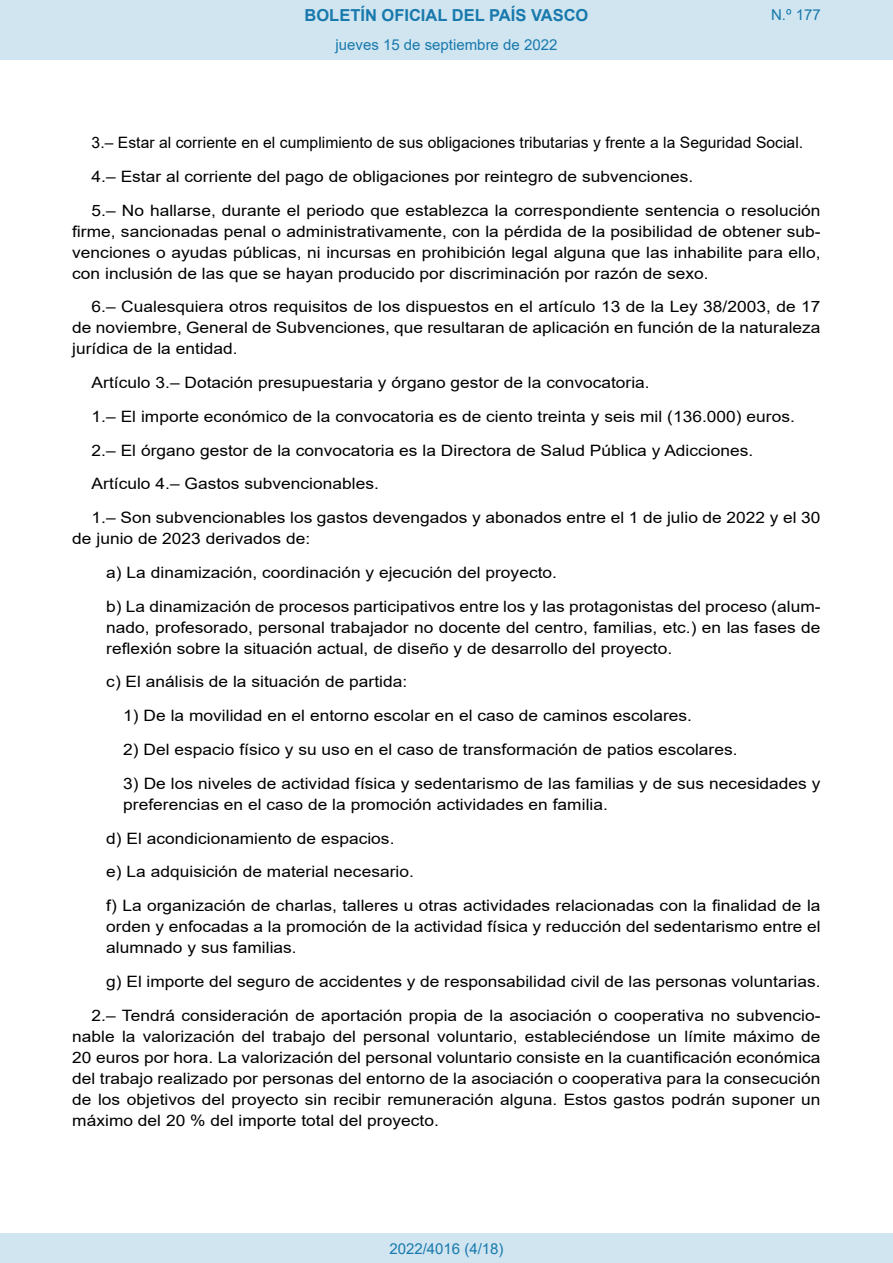
<style>
.page{position:relative;width:893px;height:1263px;background:#fff}
.page>*{position:absolute;margin:0;border:0;box-sizing:border-box;transform-origin:0 0}
.t1{font:700 16.5px "Arial";color:#1879ad}
.BOPVDetalle{font:15.6px/21px "Arial";color:#000;text-align:justify;scale:1.11 1}
.BOPVDetalle1{font:15.6px/21px "Arial";color:#000;text-align:justify;scale:1.11 1}
.BOPVDetalle2{font:15.6px/21px "Arial";color:#000;scale:1.11 1}
.BOPVDetalle-2{font:15.6px "Arial";color:#000}
.Paginacion_Centro{font:15px "Arial";color:#1879ad}
</style>
<div class="page">
<div style="left:0;top:0;width:893px;height:60px;background:#d0e5f0"></div>
<div style="left:0;top:1233px;width:893px;height:30px;background:#d0e5f0"></div>
<p class="t1" style="left:305px;top:3px;width:285px">BOLETÍN OFICIAL DEL PAÍS VASCO</p>
<p class="Paginacion_Centro" style="left:336px;top:35px;width:223px">jueves 15 de septiembre de 2022</p>
<p class="Paginacion_Centro" style="left:771px;top:5px;width:51px">N.º 177</p>
<p class="BOPVDetalle-2" style="left:92px;top:132px;width:713px">3.– Estar al corriente en el cumplimiento de sus obligaciones tributarias y frente a la Seguridad Social.</p>
<p class="BOPVDetalle" style="left:92px;top:166px;width:544px">4.– Estar al corriente del pago de obligaciones por reintegro de subvenciones.</p>
<p class="BOPVDetalle" style="left:72px;top:200px;width:676px;text-indent:19px">5.– No hallarse, durante el periodo que establezca la correspondiente sentencia o resolución firme, sancionadas penal o administrativamente, con la pérdida de la posibilidad de obtener sub&shy;venciones o ayudas públicas, ni incursas en prohibición legal alguna que las inhabilite para ello, con inclusión de las que se hayan producido por discriminación por razón de sexo.</p>
<p class="BOPVDetalle" style="left:72px;top:296px;width:676px;text-indent:19px">6.– Cualesquiera otros requisitos de los dispuestos en el artículo 13 de la Ley 38/2003, de 17 de noviembre, General de Subvenciones, que resultaran de aplicación en función de la naturaleza jurídica de la entidad.</p>
<p class="BOPVDetalle" style="left:92px;top:372px;width:504px">Artículo 3.– Dotación presupuestaria y órgano gestor de la convocatoria.</p>
<p class="BOPVDetalle" style="left:92px;top:406px;width:635px">1.– El importe económico de la convocatoria es de ciento treinta y seis mil (136.000) euros.</p>
<p class="BOPVDetalle" style="left:92px;top:440px;width:598px">2.– El órgano gestor de la convocatoria es la Directora de Salud Pública y Adicciones.</p>
<p class="BOPVDetalle" style="left:92px;top:473px;width:260px">Artículo 4.– Gastos subvencionables.</p>
<p class="BOPVDetalle" style="left:72px;top:507px;width:676px;text-indent:19px">1.– Son subvencionables los gastos devengados y abonados entre el 1 de julio de 2022 y el 30 de junio de 2023 derivados de:</p>
<p class="BOPVDetalle1" style="left:106px;top:562px;width:408px">a) La dinamización, coordinación y ejecución del proyecto.</p>
<p class="BOPVDetalle1" style="left:106px;top:596px;width:645px">b) La dinamización de procesos participativos entre los y las protagonistas del proceso (alum&shy;nado, profesorado, personal trabajador no docente del centro, familias, etc.) en las fases de reflexión sobre la situación actual, de diseño y de desarrollo del proyecto.</p>
<p class="BOPVDetalle1" style="left:106px;top:671px;width:273px">c) El análisis de la situación de partida:</p>
<p class="BOPVDetalle2" style="left:123px;top:705px;width:514px">1) De la movilidad en el entorno escolar en el caso de caminos escolares.</p>
<p class="BOPVDetalle2" style="left:123px;top:739px;width:555px">2) Del espacio físico y su uso en el caso de transformación de patios escolares.</p>
<p class="BOPVDetalle2" style="left:123px;top:773px;width:630px">3) De los niveles de actividad física y sedentarismo de las familias y de sus necesidades y preferencias en el caso de la promoción actividades en familia.</p>
<p class="BOPVDetalle1" style="left:106px;top:827px;width:261px">d) El acondicionamiento de espacios.</p>
<p class="BOPVDetalle1" style="left:106px;top:861px;width:279px">e) La adquisición de material necesario.</p>
<p class="BOPVDetalle1" style="left:106px;top:895px;width:645px">f) La organización de charlas, talleres u otras actividades relacionadas con la finalidad de la orden y enfocadas a la promoción de la actividad física y reducción del sedentarismo entre el alumnado y sus familias.</p>
<p class="BOPVDetalle1" style="left:106px;top:971px;width:645px">g) El importe del seguro de accidentes y de responsabilidad civil de las personas voluntarias.</p>
<p class="BOPVDetalle" style="left:72px;top:1004px;width:676px;text-indent:19px">2.– Tendrá consideración de aportación propia de la asociación o cooperativa no subvencio&shy;nable la valorización del trabajo del personal voluntario, estableciéndose un límite máximo de 20 euros por hora. La valorización del personal voluntario consiste en la cuantificación económica del trabajo realizado por personas del entorno de la asociación o cooperativa para la consecución de los objetivos del proyecto sin recibir remuneración alguna. Estos gastos podrán suponer un máximo del 20 % del importe total del proyecto.</p>
<p class="Paginacion_Centro" style="left:389px;top:1238px;width:116px">2022/4016 (4/18)</p>
</div>
